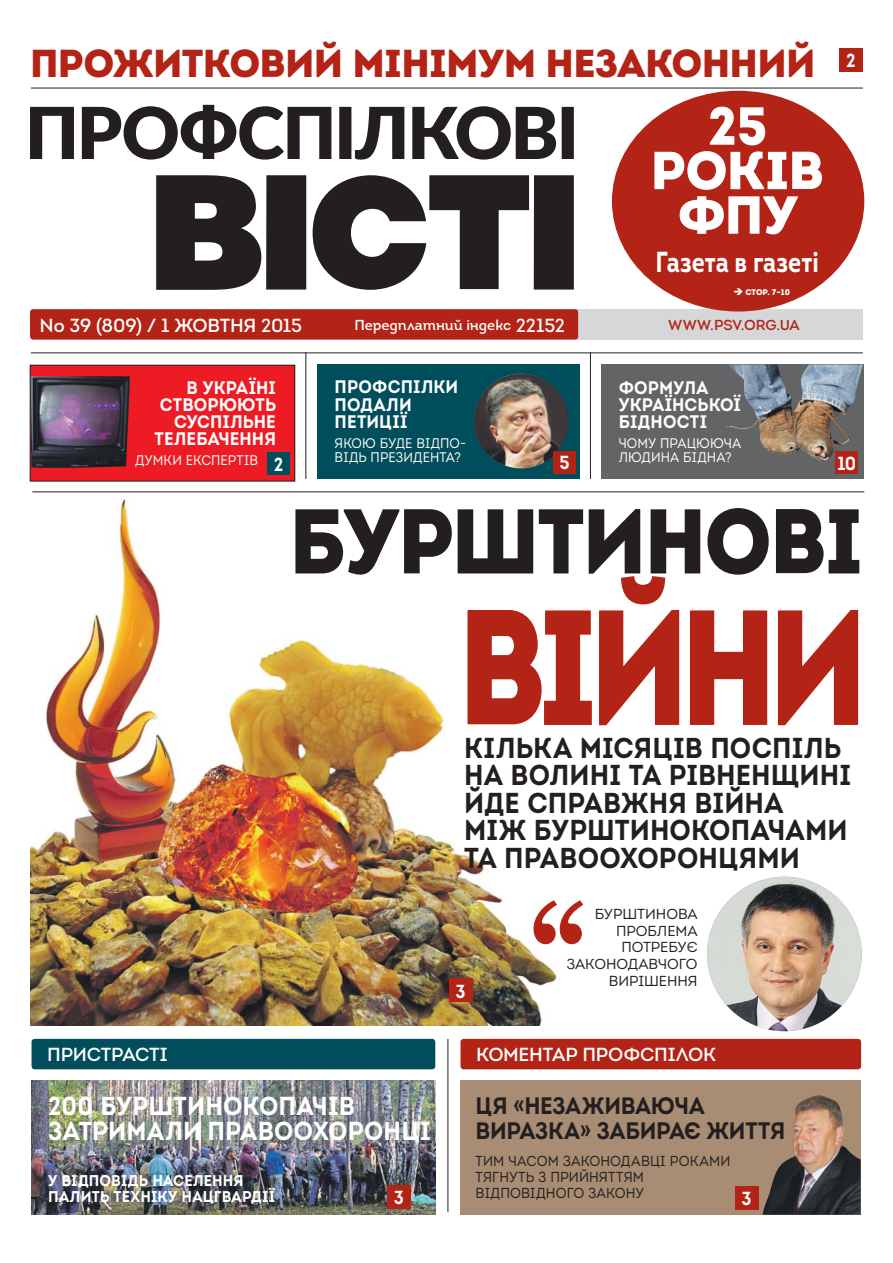
<style>
.page{position:relative;width:893px;height:1263px;background:#fff}
.page>*{position:absolute;margin:0;border:0;box-sizing:border-box;transform-origin:0 0}
.t1{font:900 163.5px "Intro";letter-spacing:-.07em;color:#b32316;scale:.81 1}
.t2{font:155.7px "Nimrod Cyr";color:#b32316}
.t3{font:900 91.65px "Intro";letter-spacing:-.03em;color:#231f20;scale:.93 1}
.t4{font:900 53.4px/44.5px "Intro";letter-spacing:-.015em;color:#fff;text-align:center}
.t5{font:900 39px "Intro";letter-spacing:-.02em;color:#b32316}
.t6{font:700 28.95px "Intro";letter-spacing:-.005em;color:#fff;scale:.82 1}
.t7{font:700 28.8px/27.6px "Intro";color:#231f20;scale:.93 1}
.t8{font:700 26.1px/25px "Intro";letter-spacing:.005em;color:#fff;scale:.93 1}
.t9{font:700 23.85px/25px "Intro";letter-spacing:-.01em;color:#231f20;scale:.93 1}
.t10{font:18.9px "Intro Regular Alt";letter-spacing:-.015em;color:#fff}
.t11{font:700 18.9px "Intro";color:#fff;scale:.93 1}
.t12{font:700 18.15px/17.1px "Intro";letter-spacing:.005em;color:#fff;scale:.93 1}
.t13{font:700 15.6px/15.6px "Intro";letter-spacing:.01em;color:#fff;scale:.93 1}
.t14{font:14.4px/15.6px "Intro";color:#231f20;scale:.93 1}
.t15{font:14.4px/16.6px "Intro";color:#231f20;text-align:right}
.t16{font:14.4px "Intro Regular Alt";color:#fff}
.t17{font:14.4px "Intro Regular Alt";color:#b32316}
.t18{font:13.95px/14px "Intro";letter-spacing:.005em;color:#fff;scale:.93 1}
.t19{font:900 8.25px "Intro";color:#fff}
.s1{font-size:18.9px}
</style>
<div class="page">
<div style="left:30px;top:365px;width:265px;height:116px;background:#ed1c24"></div>
<img style="left:32px;top:1080px;width:403px;height:135px">
<div style="left:460px;top:1080px;width:401px;height:135px;background:#a88c73"></div>
<img style="left:762px;top:1095px;width:99px;height:120px">
<hr style="left:31px;top:88px;width:832px;height:1px;background:#231f20">
<hr style="left:31px;top:353px;width:832px;height:1px;background:#231f20">
<hr style="left:32px;top:492px;width:832px;height:1px;background:#231f20">
<hr style="left:305px;top:352px;width:1px;height:127px;background:#231f20">
<hr style="left:590px;top:352px;width:1px;height:127px;background:#231f20">
<svg style="left:30px;top:105px;width:544px;height:55px"></svg>
<div style="left:576px;top:309px;width:287px;height:31px;background:#d5d7d8"></div>
<div style="left:30px;top:309px;width:548px;height:31px;background:#b32316;border-radius:3px"></div>
<div style="left:32px;top:1039px;width:403px;height:30px;background:#004d5b;border-radius:3px"></div>
<div style="left:460px;top:1039px;width:401px;height:30px;background:#b32316;border-radius:3px"></div>
<svg style="left:156px;top:175px;width:418px;height:115px;fill:#231f20"></svg>
<div style="left:839px;top:48px;width:24px;height:24px;background:#b32316"></div>
<div style="left:317px;top:365px;width:263px;height:114px;background:#004d5b"></div>
<div style="left:601px;top:365px;width:263px;height:114px;background:#636466"></div>
<img style="left:474px;top:374px;width:94px;height:94px;border-radius:50%">
<hr style="left:448px;top:1039px;width:1px;height:173px;background:#231f20">
<div style="left:387px;top:1185px;width:24px;height:24px;background:#b32316"></div>
<div style="left:735px;top:1186px;width:23px;height:23px;background:#b32316"></div>
<img style="left:30px;top:499px;width:811px;height:527px">
<div style="left:449px;top:979px;width:23px;height:23px;background:#b32316"></div>
<img style="left:707px;top:877px;width:155px;height:154px;border-radius:50%">
<div style="left:612px;top:91px;width:252px;height:221px;background:#b32316;border-radius:50%"></div>
<div style="left:267px;top:452px;width:23px;height:23px;background:#004d5b"></div>
<div style="left:553px;top:451px;width:23px;height:22px;background:#b32316"></div>
<div style="left:836px;top:452px;width:22px;height:22px;background:#b32316"></div>
<img style="left:30px;top:376px;width:100px;height:92px">
<img style="left:725px;top:365px;width:138px;height:96px">
<h3 class="t5" style="left:30px;top:41px;width:787px">ПРОЖИТКОВИЙ МІНІМУМ НЕЗАКОННИЙ</h3>
<h3 class="t4" style="left:650px;top:104px;width:175px">25<br>РОКІВ<br>ФПУ</h3>
<p class="t6" style="left:655px;top:251px;width:201px">Газета в газеті</p>
<p class="t19" style="left:745px;top:287px;width:46px">СТОР. 7–10</p>
<p class="t10" style="left:40px;top:318px;width:264px">№ 39 (809) / 1 ЖОВТНЯ 2015</p>
<p class="t16" style="left:354px;top:320px;width:212px">Передплатний індекс <span class="s1">22152</span></p>
<p class="t17" style="left:668px;top:320px;width:133px">WWW.PSV.ORG.UA</p>
<p class="t11" style="left:846px;top:53px;width:12px">2</p>
<p class="t12" style="left:154px;top:381px;width:132px;text-align:right">В УКРАЇНІ<br>СТВОРЮЮТЬ<br>СУСПІЛЬНЕ<br>ТЕЛЕБАЧЕННЯ</p>
<p class="t18" style="left:135px;top:454px;width:134px">ДУМКИ ЕКСПЕРТІВ</p>
<p class="t12" style="left:335px;top:380px;width:134px;line-height:17.9px">ПРОФСПІЛКИ<br>ПОДАЛИ<br>ПЕТИЦІЇ</p>
<p class="t18" style="left:335px;top:436px;width:143px">ЯКОЮ БУДЕ ВІДПО-<br>ВІДЬ ПРЕЗИДЕНТА?</p>
<p class="t12" style="left:619px;top:381px;width:133px">ФОРМУЛА<br>УКРАЇНСЬКОЇ<br>БІДНОСТІ</p>
<p class="t18" style="left:619px;top:436px;width:133px">ЧОМУ ПРАЦЮЮЧА<br>ЛЮДИНА БІДНА?</p>
<p class="t11" style="left:274px;top:457px;width:12px">2</p>
<p class="t11" style="left:559px;top:456px;width:13px">5</p>
<p class="t11" style="left:837px;top:456px;width:22px">10</p>
<h3 class="t3" style="left:289px;top:488px;width:619px">БУРШТИНОВІ</h3>
<h1 class="t1" style="left:457px;top:573px;width:508px">ВІЙНИ</h1>
<p class="t7" style="left:464px;top:737px;width:418px">КІЛЬКА МІСЯЦІВ ПОСПІЛЬ<br>НА ВОЛИНІ ТА РІВНЕНЩИНІ<br>ЙДЕ СПРАВЖНЯ ВІЙНА<br>МІЖ БУРШТИНОКОПАЧАМИ<br>ТА ПРАВООХОРОНЦЯМИ</p>
<p class="t11" style="left:455px;top:984px;width:12px">3</p>
<h2 class="t2" style="left:593px;top:1043px;width:71px;rotate:-180deg">,,</h2>
<p class="t15" style="left:567px;top:906px;width:132px">БУРШТИНОВА<br>ПРОБЛЕМА<br>ПОТРЕБУЄ<br>ЗАКОНОДАВЧОГО<br>ВИРІШЕННЯ</p>
<p class="t10" style="left:47px;top:1048px;width:122px">ПРИСТРАСТІ</p>
<p class="t10" style="left:476px;top:1048px;width:241px">КОМЕНТАР ПРОФСПІЛОК</p>
<p class="t8" style="left:48px;top:1097px;width:413px">200 БУРШТИНОКОПАЧІВ<br>ЗАТРИМАЛИ ПРАВООХОРОНЦІ</p>
<p class="t13" style="left:48px;top:1175px;width:246px">У ВІДПОВІДЬ НАСЕЛЕННЯ<br>ПАЛИТЬ ТЕХНІКУ НАЦГВАРДІЇ</p>
<p class="t9" style="left:476px;top:1096px;width:334px">ЦЯ «НЕЗАЖИВАЮЧА<br>ВИРАЗКА» ЗАБИРАЄ ЖИТТЯ</p>
<p class="t14" style="left:476px;top:1154px;width:275px">ТИМ ЧАСОМ ЗАКОНОДАВЦІ РОКАМИ<br>ТЯГНУТЬ З ПРИЙНЯТТЯМ<br>ВІДПОВІДНОГО ЗАКОНУ</p>
<p class="t11" style="left:394px;top:1190px;width:12px">3</p>
<p class="t11" style="left:741px;top:1191px;width:12px">3</p>
</div>
